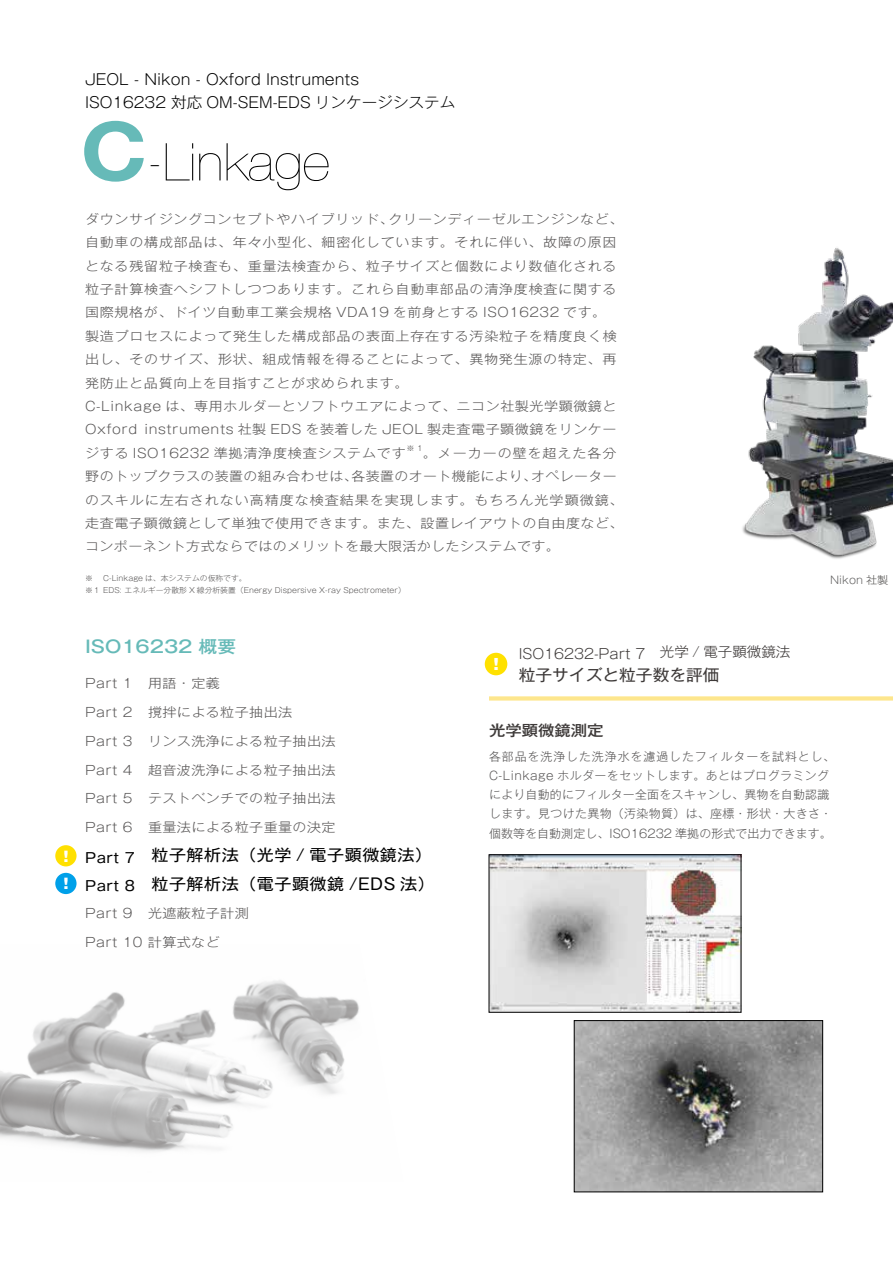
<style>
.page{position:relative;width:893px;height:1263px;background:#fff}
.page>*{position:absolute;margin:0;border:0;box-sizing:border-box;transform-origin:0 0}
.t1{font:200 52.05px "Helvetica Neue";color:#000;scale:.9 1}
.t2{font:500 16.95px "Gothic MB101 Pro";color:#66bab8;scale:1.1 1}
.t3{font:15.9px/28.7px "Gothic MB101 Pro";letter-spacing:.03em;color:#000;scale:1.07 1}
.t4{font:15.9px "Gothic MB101 Pro";color:#3e3a39;scale:1.05 1}
.t5{font:300 14.85px/23px "Gothic MB101 Pro";color:#000;scale:1.05 1}
.t6{font:500 14.85px "Gothic MB101 Pro";color:#3e3a39;scale:1.1 1}
.t7{font:900 14.7px "Gothic MB101 Pro";color:#fff;scale:1.1 1}
.t8{font:300 13.8px "Gothic MB101 Pro";color:#3e3a39;scale:1.05 1}
.t9{font:900 13.8px/27.6px "Gothic MB101 Pro";color:#fff;scale:1.1 1}
.t10{font:300 12.75px/23.4px "Gothic MB101 Pro";letter-spacing:.04em;color:#595757;scale:1.1 1}
.t11{font:300 11.7px/19.2px "Gothic MB101 Pro";letter-spacing:.035em;color:#595757}
.t12{font:300 10.65px "Gothic MB101 Pro";color:#636262;scale:1.05 1}
.t13{font:300 7.5px/12.8px "Gothic MB101 Pro";color:#595757;scale:1.05 1}
.t14{font:300 7.5px "Gothic MB101 Pro";color:#595757;scale:1.1 1}
.s1{font-weight:700;font-size:81.45px;color:#66bab8}
.s2{color:#575554}
</style>
<div class="page">
<img style="left:742px;top:248px;width:151px;height:311px">
<img style="left:0;top:980px;width:359px;height:172px">
<img style="left:576px;top:1022px;width:245px;height:168px">
<div style="left:574px;top:1020px;width:249px;height:172px;border:1px solid #000"></div>
<div style="left:55px;top:845px;width:22px;height:21px;background:#ffe000;border-radius:50%"></div>
<div style="left:55px;top:873px;width:22px;height:21px;background:#00a0e9;border-radius:50%"></div>
<div style="left:485px;top:653px;width:22px;height:22px;background:#ffe100;border-radius:50%"></div>
<div style="left:489px;top:696px;width:404px;height:5px;background:#fde68d"></div>
<img style="left:491px;top:856px;width:248px;height:154px">
<div style="left:489px;top:854px;width:252px;height:158px;border:1px solid #000"></div>
<p class="t5" style="left:85px;top:66px;width:354px">JEOL - Nikon - Oxford Instruments<br>ISO16232 対応 OM-SEM-EDS リンケージシステム</p>
<h1 class="t1" style="left:81px;top:122px;width:278px"><span class="s1">C</span>-Linkage</h1>
<p class="t10" style="left:85px;top:205px;width:491px">ダウンサイジングコンセプトやハイブリッド、クリーンディーゼルエンジンなど、自動車の構成部品は、年々小型化、細密化しています。それに伴い、故障の原因となる残留粒子検査も、重量法検査から、粒子サイズと個数により数値化される粒子計算検査へシフトしつつあります。これら自動車部品の清浄度検査に関する国際規格が、ドイツ自動車工業会規格 VDA19 を前身とする ISO16232 です。<br>製造プロセスによって発生した構成部品の表面上存在する汚染粒子を精度良く検出し、そのサイズ、形状、組成情報を得ることによって、異物発生源の特定、再発防止と品質向上を目指すことが求められます。<br>C-Linkage は、専用ホルダーとソフトウエアによって、ニコン社製光学顕微鏡とOxford instruments 社製 EDS を装着した JEOL 製走査電子顕微鏡をリンケージする ISO16232 準拠清浄度検査システムです</p>
<p class="t14" style="left:406px;top:442px;width:16px">※ 1</p>
<p class="t10" style="left:85px;top:439px;width:491px;text-indent:338px">。メーカーの壁を超えた各分野のトップクラスの装置の組み合わせは、各装置のオート機能により、オペレーターのスキルに左右されない高精度な検査結果を実現します。もちろん光学顕微鏡、走査電子顕微鏡として単独で使用できます。また、設置レイアウトの自由度など、コンポーネント方式ならではのメリットを最大限活かしたシステムです。</p>
<p class="t13" style="left:85px;top:570px;width:307px">※ 　C-Linkage は、本システムの仮称です。<br>※１ EDS: エネルギー分散形 X 線分析装置（Energy Dispersive X-ray Spectrometer）</p>
<p class="t12" style="left:830px;top:571px;width:57px">Nikon <span class="s2">社製</span></p>
<p class="t9" style="left:58px;top:841px;width:15px">！！</p>
<h2 class="t2" style="left:85px;top:632px;width:139px">ISO16232 概要</h2>
<p class="t10" style="left:85px;top:670px;width:124px">Part 1 用語・定義</p>
<p class="t10" style="left:85px;top:699px;width:190px">Part 2 撹拌による粒子抽出法</p>
<p class="t10" style="left:85px;top:727px;width:229px">Part 3 リンス洗浄による粒子抽出法</p>
<p class="t10" style="left:85px;top:756px;width:229px">Part 4 超音波洗浄による粒子抽出法</p>
<p class="t10" style="left:85px;top:785px;width:229px">Part 5 テストベンチでの粒子抽出法</p>
<p class="t10" style="left:85px;top:814px;width:229px">Part 6 重量法による粒子重量の決定</p>
<p class="t3" style="left:85px;top:839px;width:328px"><sub>Part</sub> <sub>7</sub> 粒子解析法（光学 / 電子顕微鏡法）<br><sub>Part</sub> <sub>8</sub> 粒子解析法（電子顕微鏡 /EDS 法）</p>
<p class="t10" style="left:85px;top:900px;width:150px">Part 9 光遮蔽粒子計測</p>
<p class="t10" style="left:85px;top:928px;width:124px">Part 10 計算式など</p>
<p class="t7" style="left:488px;top:652px;width:16px">！</p>
<p class="t8" style="left:519px;top:642px;width:274px">ISO16232-Part 7　光学 / 電子顕微鏡法　</p>
<p class="t4" style="left:519px;top:661px;width:193px">粒子サイズと粒子数を評価</p>
<p class="t6" style="left:489px;top:718px;width:106px">光学顕微鏡測定</p>
<p class="t11" style="left:489px;top:745px;width:348px">各部品を洗浄した洗浄水を濾過したフィルターを試料とし、C-Linkage ホルダーをセットします。あとはプログラミングにより自動的にフィルター全面をスキャンし、異物を自動認識します。見つけた異物（汚染物質）は、座標・形状・大きさ・個数等を自動測定し、ISO16232 準拠の形式で出力できます。</p>
</div>
